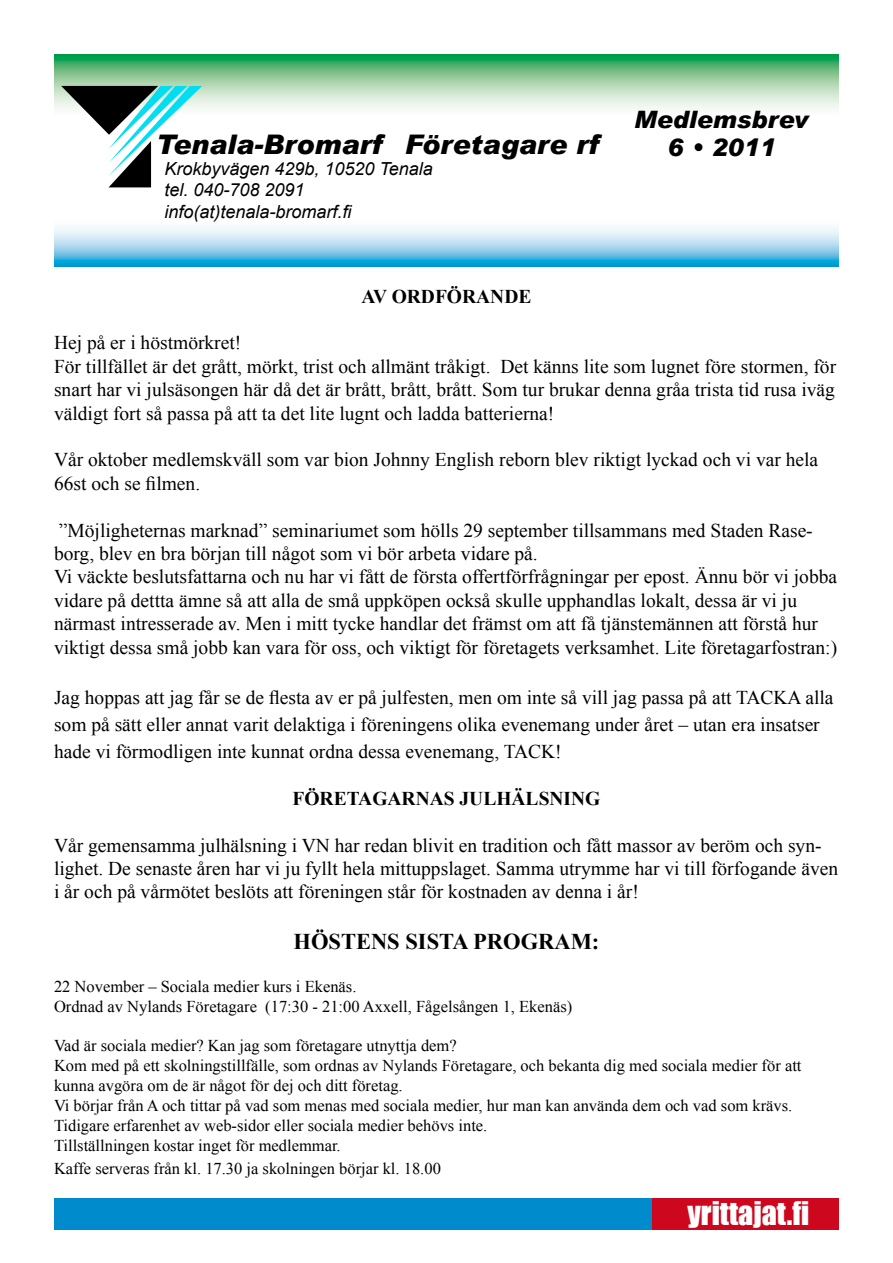
<style>
.page{position:relative;width:893px;height:1263px;background:#fff}
.page>*{position:absolute;margin:0;border:0;box-sizing:border-box;transform-origin:0 0}
.t1{font:30px "Impact";color:#fff}
.t2{font:italic 900 27px "Arial";color:#000}
.t3{font:italic 900 24px/28.8px "Arial";color:#000;text-align:center}
.t4{font:700 22.5px "Times New Roman";color:#000}
.t5{font:19.5px/23.4px "Times New Roman";color:#000}
.t6{font:700 19.5px "Times New Roman";color:#000}
.t7{font:italic 18px/21.6px "Arial";color:#000}
.t8{font:16.5px/19.8px "Times New Roman";color:#000}
</style>
<div class="page">
<div style="left:55px;top:1199px;width:783px;height:31px;background:#008bcc"></div>
<div style="left:652px;top:1199px;width:187px;height:31px;background:#cd071e"></div>
<svg style="left:54px;top:54px;width:785px;height:55px;background:#8ecba0"></svg>
<svg style="left:54px;top:227px;width:785px;height:40px;background:#90d0eb"></svg>
<svg style="left:61px;top:86px;width:141px;height:101px"></svg>
<h2 class="t2" style="left:156px;top:127px;width:444px">Tenala-Bromarf Företagare rf</h2>
<p class="t7" style="left:164px;top:158px;width:270px">Krokbyvägen 429b, 10520 Tenala tel. 040-708 2091 info(at)tenala-bromarf.fi</p>
<p class="t3" style="left:634px;top:104px;width:176px">Medlemsbrev<br>6 • 2011</p>
<p class="t6" style="left:361px;top:283px;width:171px">AV ORDFÖRANDE</p>
<p class="t5" style="left:54px;top:331px;width:784px">Hej på er i höstmörkret!<br>För tillfället är det grått, mörkt, trist och allmänt tråkigt. Det känns lite som lugnet före stormen, för snart har vi julsäsongen här då det är brått, brått, brått. Som tur brukar denna gråa trista tid rusa iväg väldigt fort så passa på att ta det lite lugnt och ladda batterierna!</p>
<p class="t5" style="left:54px;top:448px;width:766px">Vår oktober medlemskväll som var bion Johnny English reborn blev riktigt lyckad och vi var hela<br>66st och se filmen.</p>
<p class="t5" style="left:54px;top:518px;width:785px">”Möjligheternas marknad” seminariumet som hölls 29 september tillsammans med Staden Rase&shy;borg, blev en bra början till något som vi bör arbeta vidare på.<br>Vi väckte beslutsfattarna och nu har vi fått de första offertförfrågningar per epost. Ännu bör vi jobba vidare på dettta ämne så att alla de små uppköpen också skulle upphandlas lokalt, dessa är vi ju närmast intresserade av. Men i mitt tycke handlar det främst om att få tjänstemännen att förstå hur viktigt dessa små jobb kan vara för oss, och viktigt för företagets verksamhet. Lite företagarfostran:)</p>
<p class="t5" style="left:54px;top:684px;width:781px;line-height:27px">Jag hoppas att jag får se de flesta av er på julfesten, men om inte så vill jag passa på att TACKA alla som på sätt eller annat varit delaktiga i föreningens olika evenemang under året – utan era insatser hade vi förmodligen inte kunnat ordna dessa evenemang, TACK!</p>
<p class="t6" style="left:293px;top:785px;width:309px">FÖRETAGARNAS JULHÄLSNING</p>
<p class="t5" style="left:54px;top:833px;width:786px">Vår gemensamma julhälsning i VN har redan blivit en tradition och fått massor av beröm och syn&shy;lighet. De senaste åren har vi ju fyllt hela mittuppslaget. Samma utrymme har vi till förfogande även i år och på vårmötet beslöts att föreningen står för kostnaden av denna i år!</p>
<p class="t4" style="left:294px;top:926px;width:34px">HÖSTENS</p>
<p class="t4" style="left:405px;top:926px;width:14px">SISTA</p>
<p class="t4" style="left:473px;top:926px;width:32px">PROGRA</p>
<p class="t4" style="left:571px;top:926px;width:30px">M:</p>
<p class="t8" style="left:54px;top:976px;width:520px">22 November – Sociala medier kurs i Ekenäs.<br>Ordnad av Nylands Företagare (17:30 - 21:00 Axxell, Fågelsången 1, Ekenäs)</p>
<p class="t8" style="left:54px;top:1036px;width:749px">Vad är sociala medier? Kan jag som företagare utnyttja dem?<br>Kom med på ett skolningstillfälle, som ordnas av Nylands Företagare, och bekanta dig med sociala medier för att kunna avgöra om de är något för dej och ditt företag.<br>Vi börjar från A och tittar på vad som menas med sociala medier, hur man kan använda dem och vad som krävs.<br>Tidigare erfarenhet av web-sidor eller sociala medier behövs inte.<br>Tillställningen kostar inget för medlemmar.</p>
<p class="t8" style="left:54px;top:1158px;width:388px">Kaffe serveras från kl. 17.30 ja skolningen börjar kl. 18.00</p>
<h1 class="t1" style="left:687px;top:1190px;width:123px">YRITTAJAT.FI</h1>
</div>
